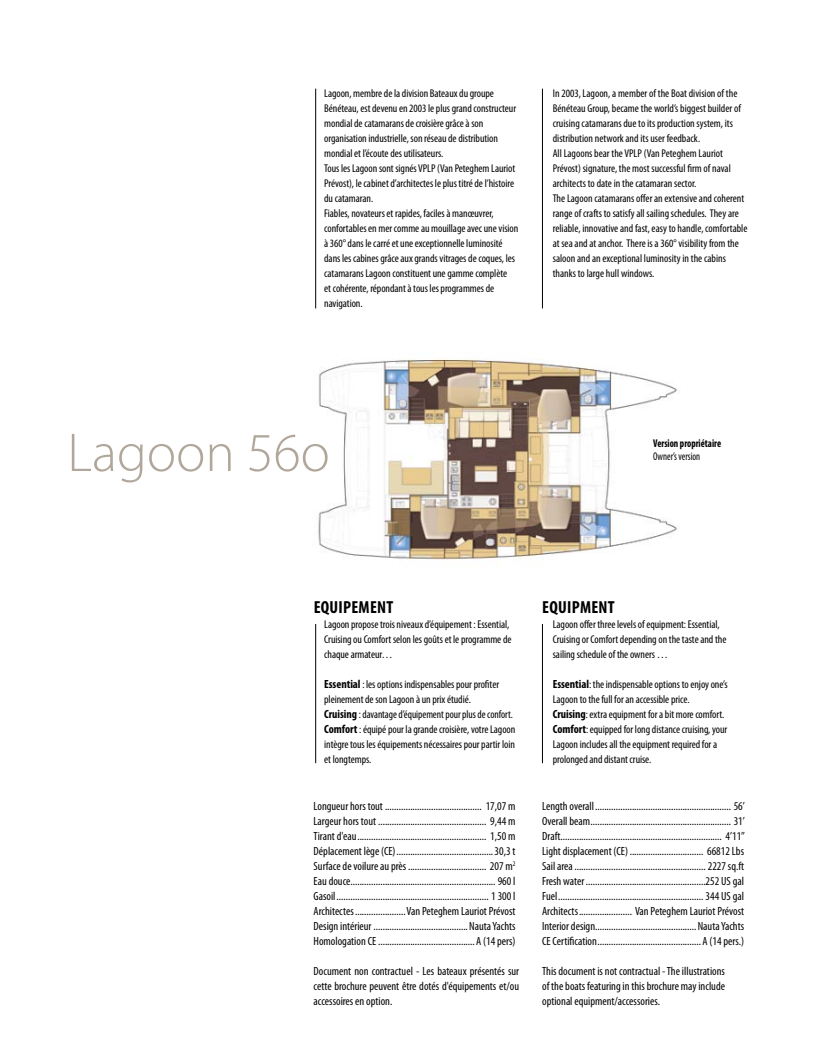
<style>
.page{position:relative;width:815px;height:1053px;background:#fff}
.page>*{position:absolute;margin:0;border:0;box-sizing:border-box;transform-origin:0 0}
.t1{font:300 55px "Myriad Pro";color:#b0a79a}
.t2{font:700 condensed 17.5px "Myriad Pro";letter-spacing:.015em;color:#000}
.t3{font:condensed 11.88px/15px "Myriad Pro";color:#000;text-align:justify}
.t4{font:condensed 11.25px/15px "Myriad Pro";letter-spacing:-.005em;color:#000}
.t5{font:700 condensed 11.25px "Myriad Pro";color:#000;scale:.87 1}
.t6{font:condensed 11.25px "Myriad Pro";letter-spacing:-.005em;color:#000;scale:.87 1}
.s1{font-weight:700;font-size:11.88px}
</style>
<div class="page">
<hr style="left:315px;top:624px;width:1px;height:139px;background:#000">
<img style="left:318px;top:358px;width:360px;height:202px">
<hr style="left:542px;top:624px;width:1px;height:139px;background:#000">
<hr style="left:315px;top:89px;width:1px;height:219px;background:#000">
<hr style="left:542px;top:89px;width:1px;height:219px;background:#000">
<p class="t4" style="left:324px;top:86px;width:196px">Lagoon, membre de la division Bateaux du groupe Bénéteau, est devenu en 2003 le plus grand constructeur mondial de catamarans de croisière grâce à son organisation industrielle, son réseau de distribution mondial et l’écoute des utilisateurs.<br>Tous les Lagoon sont signés VPLP (Van Peteghem Lauriot Prévost), le cabinet d’architectes le plus titré de l’histoire du catamaran.<br>Fiables, novateurs et rapides, faciles à manœuvrer, confortables en mer comme au mouillage avec une vision à 360° dans le carré et une exceptionnelle luminosité dans les cabines grâce aux grands vitrages de coques, les catamarans Lagoon constituent une gamme complète<br>et cohérente, répondant à tous les programmes de navigation.</p>
<p class="t4" style="left:553px;top:86px;width:196px">In 2003, Lagoon, a member of the Boat division of the Bénéteau Group, became the world’s biggest builder of cruising catamarans due to its production system, its distribution network and its user feedback.<br>All Lagoons bear the VPLP (Van Peteghem Lauriot Prévost) signature, the most successful firm of naval architects to date in the catamaran sector.<br>The Lagoon catamarans offer an extensive and coherent range of crafts to satisfy all sailing schedules. They are reliable, innovative and fast, easy to handle, comfortable at sea and at anchor. There is a 360° visibility from the saloon and an exceptional luminosity in the cabins thanks to large hull windows.</p>
<h1 class="t1" style="left:67px;top:419px;width:264px">Lagoon 56o</h1>
<p class="t5" style="left:653px;top:436px;width:80px">Version propriétaire</p>
<p class="t6" style="left:653px;top:449px;width:56px">Owner’s version</p>
<h2 class="t2" style="left:314px;top:596px;width:81px">Equipement</h2>
<p class="t4" style="left:324px;top:616px;width:189px">Lagoon propose trois niveaux d’équipement : Essential,<br>Cruising ou Comfort selon les goûts et le programme de chaque armateur…</p>
<p class="t4" style="left:324px;top:676px;width:193px"><span class="s1">Essential</span> : les options indispensables pour profiter pleinement de son Lagoon à un prix étudié.<br><span class="s1">Cruising</span> : davantage d’équipement pour plus de confort.<br><span class="s1">Comfort</span> : équipé pour la grande croisière, votre Lagoon intègre tous les équipements nécessaires pour partir loin et longtemps.</p>
<p class="t3" style="left:314px;top:798px;width:203px">Longueur hors tout .......................................... 17,07 m Largeur hors tout ............................................... 9,44 m Tirant d'eau........................................................ 1,50 m Déplacement lège (CE)..........................................30,3 t Surface de voilure au près.................................. 207 m<sup>2<br></sup>Eau douce............................................................... 960 l Gasoil.................................................................. 1 300 l Architectes......................Van Peteghem Lauriot Prévost Design intérieur .........................................Nauta Yachts Homologation CE..........................................A (14 pers)</p>
<p class="t3" style="left:314px;top:963px;width:207px">Document non contractuel - Les bateaux présentés sur cette brochure peuvent être dotés d'équipements et/ou accessoires en option.</p>
<h2 class="t2" style="left:542px;top:596px;width:74px">Equipment</h2>
<p class="t4" style="left:553px;top:616px;width:175px">Lagoon offer three levels of equipment: Essential,<br>Cruising or Comfort depending on the taste and the sailing schedule of the owners …</p>
<p class="t4" style="left:553px;top:676px;width:176px"><span class="s1">Essential</span>: the indispensable options to enjoy one’s Lagoon to the full for an accessible price.<br><span class="s1">Cruising</span>: extra equipment for a bit more comfort.<br><span class="s1">Comfort</span>: equipped for long distance cruising, your Lagoon includes all the equipment required for a prolonged and distant cruise.</p>
<p class="t3" style="left:542px;top:798px;width:204px">Length overall........................................................... 56’ Overall beam............................................................. 31’ Draft...................................................................... 4’11’’ Light displacement (CE) ................................ 66812 Lbs Sail area......................................................... 2227 sq.ft Fresh water ....................................................252 US gal Fuel............................................................... 344 US gal Architects....................... Van Peteghem Lauriot Prévost Interior design............................................Nauta Yachts CE Certification............................................. A (14 pers.)</p>
<p class="t3" style="left:542px;top:963px;width:184px">This document is not contractual - The illustrations of the boats featuring in this brochure may include optional equipment/accessories.</p>
</div>
